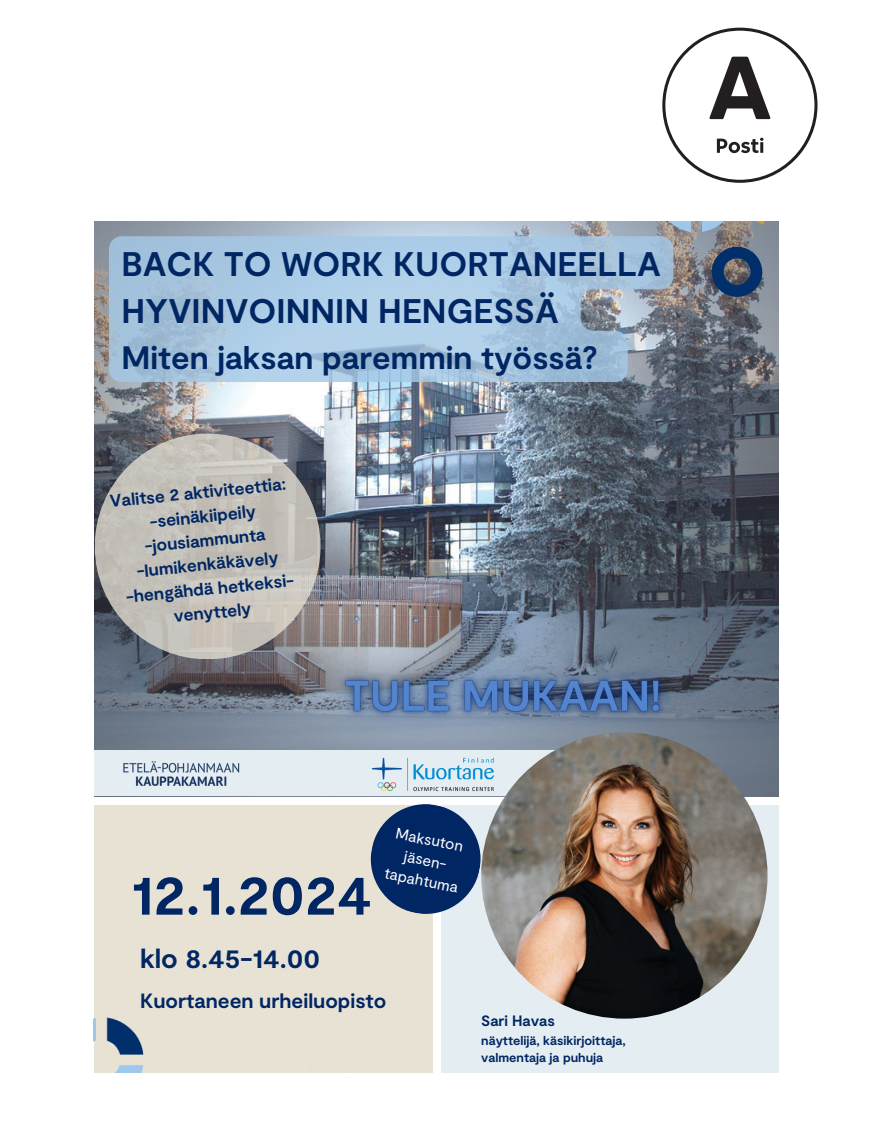
<style>
.page{position:relative;width:872px;height:1127px;background:#fff}
.page>*{position:absolute;margin:0;border:0;box-sizing:border-box;transform-origin:0 0}
.t1{font:700 57.45px "Moderat";color:#002663}
.t2{font:700 34.05px/47.2px "Moderat";color:#002663}
.t3{font:700 32.4px "Moderat";color:#002663}
.t4{font:700 27.3px "Moderat";color:#002663}
.t5{font:700 20.55px "Moderat";color:#002663}
.t6{font:700 17.4px/24.2px "Moderat";color:#002663;text-align:center}
.t7{font:15.3px/20.7px "Moderat";color:#fff;text-align:center}
.t8{font:700 15px "Moderat";color:#002663}
.t9{font:700 12.75px/17.4px "Moderat";color:#002663}
</style>
<div class="page">
<svg style="left:662px;top:28px;width:155px;height:155px"></svg>
<div style="left:441px;top:805px;width:337px;height:268px;background:#e4edf2"></div>
<img style="left:94px;top:221px;width:684px;height:575px">
<div style="left:94px;top:805px;width:338px;height:268px;background:#e8e2d5"></div>
<div style="left:94px;top:751px;width:485px;height:45px;background:#e4edf2"></div>
<img style="left:115px;top:740px;width:136px;height:57px">
<img style="left:365px;top:765px;width:139px;height:32px">
<img style="left:481px;top:732px;width:286px;height:286px;border-radius:143px">
<img style="left:647px;top:221px;width:131px;height:89px">
<svg style="left:370px;top:804px;width:115px;height:114px"></svg>
<svg style="left:95px;top:433px;width:225px;height:226px;background:#c4c1b9"></svg>
<img style="left:94px;top:752px;width:142px;height:292px">
<img style="left:113px;top:974px;width:123px;height:99px">
<svg style="left:109px;top:236px;width:564px;height:146px;background:#a6c3dc"></svg>
<img style="left:299px;top:623px;width:419px;height:142px">
<p class="t2" style="left:121px;top:242px;width:541px">BACK TO WORK KUORTANEELLA<br>HYVINVOINNIN HENGESSÄ</p>
<p class="t3" style="left:121px;top:339px;width:478px">Miten jaksan paremmin työssä?</p>
<p class="t6" style="left:109px;top:490px;width:178px;rotate:-6deg">Valitse 2 aktiviteettia: -seinäkiipeily -jousiammunta -lumikenkäkävely -hengähdä hetkeksi&shy;venyttely</p>
<p class="t7" style="left:395px;top:823px;width:76px;rotate:11deg">Maksuton jäsen&shy;tapahtuma</p>
<p class="t1" style="left:131px;top:861px;width:242px">12.1.2024</p>
<p class="t4" style="left:140px;top:942px;width:182px">klo 8.45-14.00</p>
<p class="t5" style="left:140px;top:989px;width:248px">Kuortaneen urheiluopisto</p>
<p class="t8" style="left:481px;top:1012px;width:75px">Sari Havas</p>
<p class="t9" style="left:481px;top:1032px;width:146px">näyttelijä, käsikirjoittaja, valmentaja ja puhuja</p>
</div>
